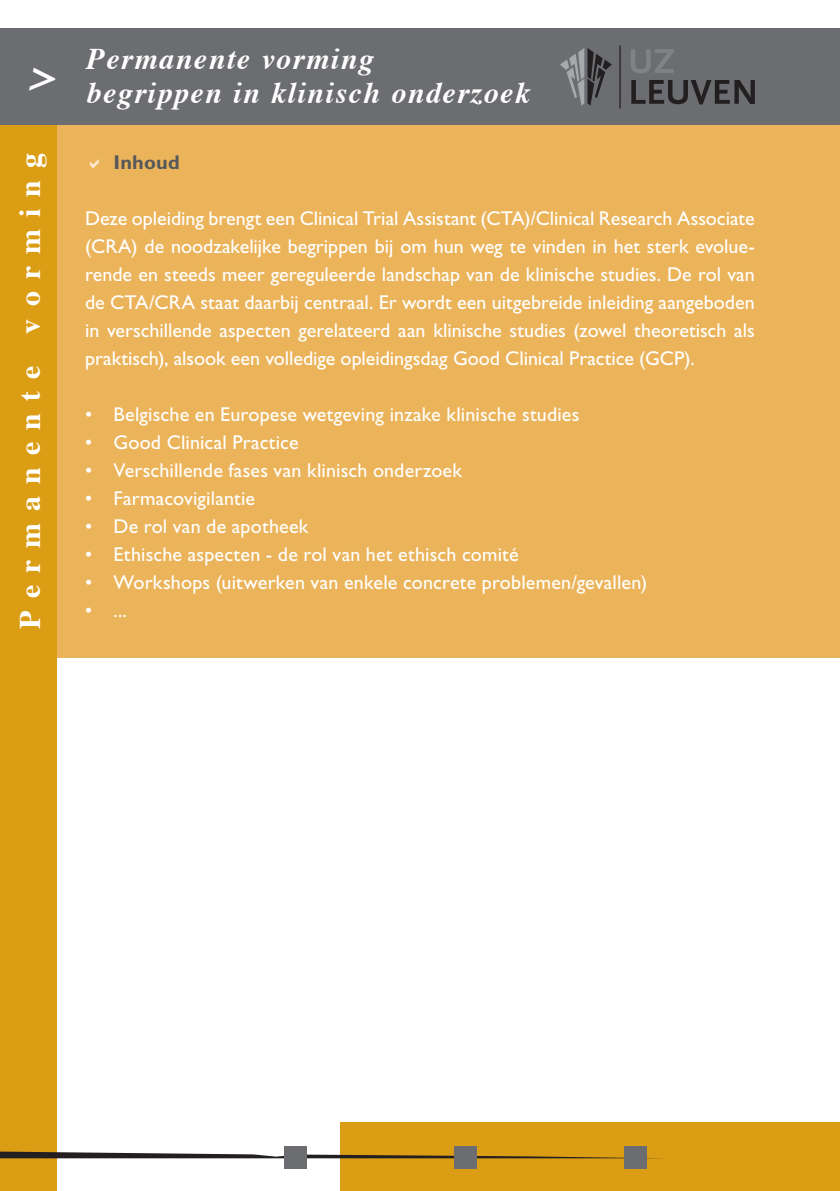
<style>
.page{position:relative;width:840px;height:1191px;background:#fff}
.page>*{position:absolute;margin:0;border:0;box-sizing:border-box;transform-origin:0 0}
.t1{font:italic 700 42px "Times";color:#fff}
.t2{font:italic 700 30px/34px "Times";letter-spacing:.05em;color:#fff}
.t3{font:700 30px "Times";letter-spacing:.4em;color:#fff}
.t4{font:20px/28px "Gill Sans Std";letter-spacing:.005em;color:#fff;text-align:justify}
.t5{font:700 20px "Gill Sans Std";letter-spacing:.01em;color:#57585a}
</style>
<div class="page">
<div style="left:45px;top:119px;width:794px;height:539px;background:#ebb45a"></div>
<div style="left:340px;top:1123px;width:499px;height:68px;background:#db9d14"></div>
<div style="left:0;top:119px;width:57px;height:1072px;background:#db9d14"></div>
<div style="left:0;top:28px;width:839px;height:97px;background:#6c6d70"></div>
<svg style="left:0;top:1151px;width:647px;height:7px"></svg>
<div style="left:624px;top:1145px;width:22px;height:23px;background:#6c6d70"></div>
<div style="left:453px;top:1145px;width:23px;height:23px;background:#6c6d70"></div>
<div style="left:283px;top:1145px;width:23px;height:23px;background:#6c6d70"></div>
<hr style="left:619px;top:45px;width:1px;height:63px;background:#231f20">
<svg style="left:631px;top:49px;width:42px;height:24px"></svg>
<svg style="left:631px;top:80px;width:123px;height:24px"></svg>
<svg style="left:560px;top:48px;width:51px;height:58px"></svg>
<h1 class="t1" style="left:31px;top:36px;width:25px">&gt;</h1>
<h2 class="t3" style="left:1px;top:629px;width:477px;rotate:-90deg">Permanente vorming</h2>
<h2 class="t2" style="left:86px;top:40px;width:445px">Permanente vorming<br>begrippen in klinisch onderzoek</h2>
<p class="t5" style="left:113px;top:150px;width:68px">Inhoud</p>
<p class="t4" style="left:85px;top:204px;width:671px">Deze opleiding brengt een Clinical Trial Assistant (CTA)/Clinical Research Associate (CRA) de noodzakelijke begrippen bij om hun weg te vinden in het sterk evolue&shy;rende en steeds meer gereguleerde landschap van de klinische studies. De rol van de CTA/CRA staat daarbij centraal. Er wordt een uitgebreide inleiding aangeboden in verschillende aspecten gerelateerd aan klinische studies (zowel theoretisch als praktisch), alsook een volledige opleidingsdag Good Clinical Practice (GCP).</p>
<p class="t4" style="left:85px;top:400px;width:495px">• Belgische en Europese wetgeving inzake klinische studies</p>
<p class="t4" style="left:85px;top:428px;width:215px">• Good Clinical Practice</p>
<p class="t4" style="left:85px;top:456px;width:378px">• Verschillende fases van klinisch onderzoek</p>
<p class="t4" style="left:85px;top:484px;width:171px">• Farmacovigilantie</p>
<p class="t4" style="left:85px;top:512px;width:225px">• De rol van de apotheek</p>
<p class="t4" style="left:85px;top:540px;width:435px">• Ethische aspecten - de rol van het ethisch comité</p>
<p class="t4" style="left:85px;top:568px;width:563px">• Workshops (uitwerken van enkele concrete problemen/gevallen)</p>
<p class="t4" style="left:85px;top:596px;width:43px">• ...</p>
</div>
